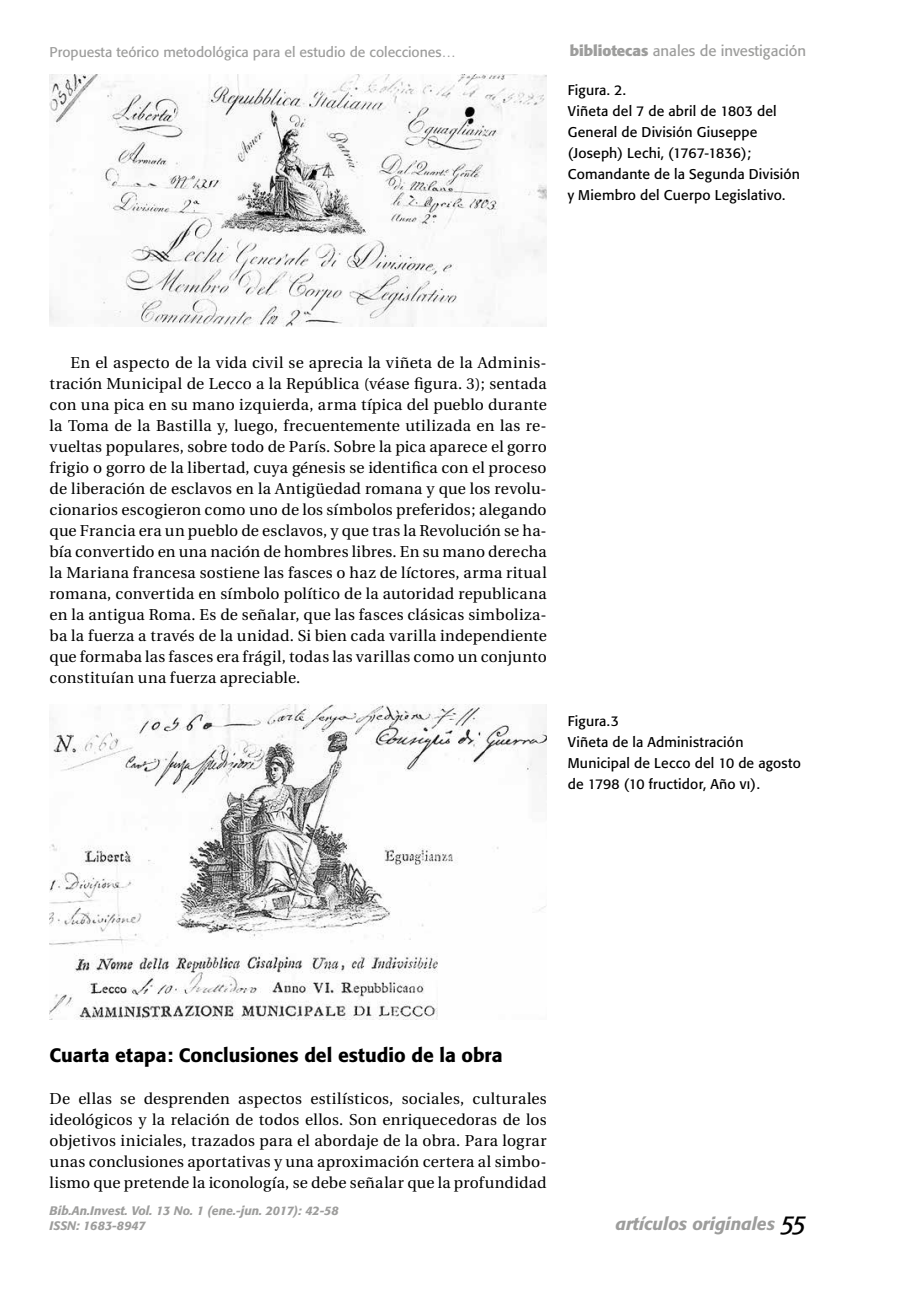
<style>
.page{position:relative;width:913px;height:1290px;background:#fff}
.page>*{position:absolute;margin:0;border:0;box-sizing:border-box;transform-origin:0 0}
.t1{font:500 19.25px "Formata";color:#000}
.t2{font:italic 500 17.5px "Formata";color:#9d9d9c}
.t3{font:15.75px/21px "Utopia";letter-spacing:.015em;color:#000;text-align:justify}
.t4{font:14.88px "Formata";color:#9d9d9c}
.t5{font:14px/21px "Formata";letter-spacing:.015em;color:#000}
.t6{font:14px "Formata";color:#9d9d9c}
.t7{font:italic 500 12.25px "Formata";color:#9d9d9c}
.s1{font-weight:700}
.s2{font-family:"Formata Regular SC"}
</style>
<div class="page">
<img style="left:50px;top:704px;width:497px;height:315px">
<img style="left:50px;top:74px;width:497px;height:252px">
<p class="t6" style="left:50px;top:43px;width:407px">Propuesta teórico metodológica para el estudio de colecciones…</p>
<p class="t4" style="left:570px;top:42px;width:238px"><span class="s1">bibliotecas</span> anales de investigación</p>
<p class="t5" style="left:568px;top:80px;width:234px">Figura. 2.<br>Viñeta del 7 de abril de 1803 del<br>General de División Giuseppe (Joseph) Lechi, (1767-1836);<br>Comandante de la Segunda División y Miembro del Cuerpo Legislativo.</p>
<p class="t3" style="left:50px;top:353px;width:499px;text-indent:21px">En el aspecto de la vida civil se aprecia la viñeta de la Adminis&shy;tración Municipal de Lecco a la República (véase figura. 3); sentada con una pica en su mano izquierda, arma típica del pueblo durante la Toma de la Bastilla y, luego, frecuentemente utilizada en las re&shy;vueltas populares, sobre todo de París. Sobre la pica aparece el gorro frigio o gorro de la libertad, cuya génesis se identifica con el proceso de liberación de esclavos en la Antigüedad romana y que los revolu&shy;cionarios escogieron como uno de los símbolos preferidos; alegando que Francia era un pueblo de esclavos, y que tras la Revolución se ha&shy;bía convertido en una nación de hombres libres. En su mano derecha la Mariana francesa sostiene las fasces o haz de líctores, arma ritual romana, convertida en símbolo político de la autoridad republicana en la antigua Roma. Es de señalar, que las fasces clásicas simboliza&shy;ba la fuerza a través de la unidad. Si bien cada varilla independiente que formaba las fasces era frágil, todas las varillas como un conjunto constituían una fuerza apreciable.</p>
<p class="t5" style="left:568px;top:710px;width:235px">Figura.3<br>Viñeta de la Administración<br>Municipal de Lecco del 10 de agosto de 1798 (10 fructidor, Año <span class="s2">vi</span>).</p>
<p class="t1" style="left:50px;top:1043px;width:454px">Cuarta etapa: Conclusiones del estudio de la obra</p>
<p class="t3" style="left:50px;top:1088px;width:499px">De ellas se desprenden aspectos estilísticos, sociales, culturales ideológicos y la relación de todos ellos. Son enriquecedoras de los objetivos iniciales, trazados para el abordaje de la obra. Para lograr unas conclusiones aportativas y una aproximación certera al simbo&shy;lismo que pretende la iconología, se debe señalar que la profundidad</p>
<p class="t7" style="left:50px;top:1203px;width:290px">Bib.An.Invest. Vol. 13 No. 1 (ene.-jun. 2017): 42-58</p>
<p class="t7" style="left:50px;top:1218px;width:97px">ISSN: 1683-8947</p>
<p class="t2" style="left:615px;top:1213px;width:161px">artículos originales</p>
</div>
